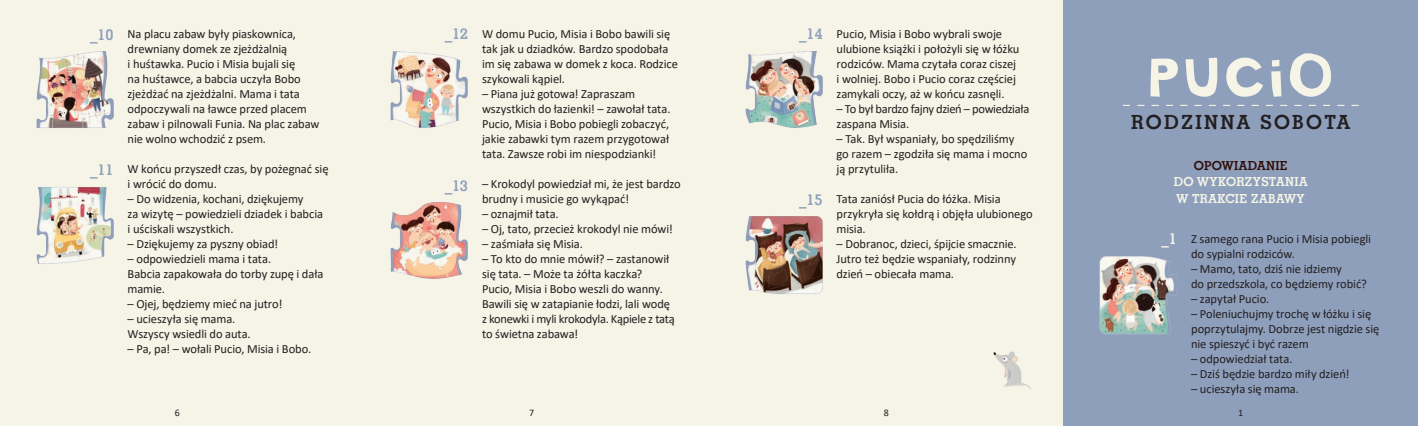
<style>
.page{position:relative;width:1418px;height:426px;background:#fff}
.page>*{position:absolute;margin:0;border:0;box-sizing:border-box;transform-origin:0 0}
.t1{font:19.5px "Geo Slab 703 Bd EU";letter-spacing:.11em;color:#231f20}
.t2{font:15px "Geo Slab 703 Bd EU";letter-spacing:-.01em;color:#8e9fbc}
.t3{font:15px "Geo Slab 703 Bd EU";color:#f5f4e6}
.t4{font:12.5px/15px "Calibri";letter-spacing:-.01em;color:#231f20}
.t5{font:12.5px/16.2px "Geo Slab 703 Bd EU";letter-spacing:.02em;color:#f5f4e6}
.t6{font:12.5px "Geo Slab 703 Bd EU";letter-spacing:.025em;color:#310f08}
.t7{font:10px "Calibri";color:#231f20}
</style>
<div class="page">
<div style="left:0;top:0;width:365px;height:425px;background:#f5f4e6"></div>
<div style="left:344px;top:0;width:375px;height:425px;background:#f5f4e6"></div>
<div style="left:698px;top:0;width:376px;height:425px;background:#f5f4e6"></div>
<div style="left:1063px;top:0;width:354px;height:425px;background:#8e9fbc"></div>
<svg style="left:1271px;top:60px;width:10px;height:37px"></svg>
<svg style="left:1290px;top:53px;width:41px;height:44px"></svg>
<svg style="left:1185px;top:57px;width:77px;height:40px"></svg>
<svg style="left:1150px;top:58px;width:27px;height:39px"></svg>
<img style="left:745px;top:216px;width:78px;height:78px">
<img style="left:1099px;top:256px;width:78px;height:79px">
<img style="left:745px;top:51px;width:78px;height:77px">
<img style="left:390px;top:202px;width:78px;height:77px">
<img style="left:36px;top:187px;width:78px;height:77px">
<img style="left:36px;top:51px;width:78px;height:77px">
<img style="left:390px;top:51px;width:78px;height:77px">
<img style="left:993px;top:351px;width:38px;height:39px">
<p class="t2" style="left:90px;top:25px;width:25px">_10</p>
<p class="t2" style="left:444px;top:24px;width:25px">_12</p>
<p class="t2" style="left:799px;top:24px;width:25px">_14</p>
<p class="t4" style="left:128px;top:26px;width:193px">Na placu zabaw były piaskownica, drewniany domek ze zjeżdżalnią<br>i huśtawka. Pucio i Misia bujali się<br>na huśtawce, a babcia uczyła Bobo zjeżdżać na zjeżdżalni. Mama i tata odpoczywali na ławce przed placem zabaw i pilnowali Funia. Na plac zabaw nie wolno wchodzić z psem.</p>
<p class="t4" style="left:128px;top:161px;width:202px">W końcu przyszedł czas, by pożegnać się i wrócić do domu.</p>
<p class="t4" style="left:128px;top:191px;width:197px">– Do widzenia, kochani, dziękujemy<br>za wizytę – powiedzieli dziadek i babcia i uściskali wszystkich.</p>
<p class="t4" style="left:128px;top:236px;width:152px">– Dziękujemy za pyszny obiad!</p>
<p class="t4" style="left:128px;top:251px;width:197px">– odpowiedzieli mama i tata.<br>Babcia zapakowała do torby zupę i dała mamie.</p>
<p class="t4" style="left:128px;top:296px;width:156px">– Ojej, będziemy mieć na jutro!</p>
<p class="t4" style="left:128px;top:311px;width:125px">– ucieszyła się mama.<br>Wszyscy wsiedli do auta.</p>
<p class="t4" style="left:128px;top:341px;width:185px">– Pa, pa! – wołali Pucio, Misia i Bobo.</p>
<p class="t4" style="left:482px;top:26px;width:197px">W domu Pucio, Misia i Bobo bawili się tak jak u dziadków. Bardzo spodobała im się zabawa w domek z koca. Rodzice szykowali kąpiel.</p>
<p class="t4" style="left:482px;top:86px;width:190px">– Piana już gotowa! Zapraszam wszystkich do łazienki! – zawołał tata.<br>Pucio, Misia i Bobo pobiegli zobaczyć, jakie zabawki tym razem przygotował tata. Zawsze robi im niespodzianki!</p>
<p class="t4" style="left:482px;top:176px;width:200px">– Krokodyl powiedział mi, że jest bardzo brudny i musicie go wykąpać!</p>
<p class="t4" style="left:482px;top:206px;width:78px">– oznajmił tata.</p>
<p class="t4" style="left:482px;top:221px;width:192px">– Oj, tato, przecież krokodyl nie mówi!</p>
<p class="t4" style="left:482px;top:236px;width:102px">– zaśmiała się Misia.</p>
<p class="t4" style="left:482px;top:251px;width:194px">– To kto do mnie mówił? – zastanowił się tata. – Może ta żółta kaczka?<br>Pucio, Misia i Bobo weszli do wanny.<br>Bawili się w zatapianie łodzi, lali wodę z konewki i myli krokodyla. Kąpiele z tatą to świetna zabawa!</p>
<p class="t2" style="left:90px;top:160px;width:25px">_11</p>
<p class="t2" style="left:444px;top:175px;width:25px">_13</p>
<p class="t2" style="left:799px;top:190px;width:25px">_15</p>
<p class="t4" style="left:836px;top:26px;width:184px">Pucio, Misia i Bobo wybrali swoje ulubione książki i położyli się w łóżku rodziców. Mama czytała coraz ciszej i wolniej. Bobo i Pucio coraz częściej zamykali oczy, aż w końcu zasnęli.</p>
<p class="t4" style="left:836px;top:101px;width:194px">– To był bardzo fajny dzień – powiedziała zaspana Misia.</p>
<p class="t4" style="left:836px;top:131px;width:192px">– Tak. Był wspaniały, bo spędziliśmy go razem – zgodziła się mama i mocno ją przytuliła.</p>
<p class="t4" style="left:836px;top:191px;width:197px">Tata zaniósł Pucia do łóżka. Misia przykryła się kołdrą i objęła ulubionego misia.</p>
<p class="t4" style="left:836px;top:236px;width:182px;text-align:justify">– Dobranoc, dzieci, śpijcie smacznie.<br>Jutro też będzie wspaniały, rodzinny dzień – obiecała mama.</p>
<h1 class="t1" style="left:1131px;top:110px;width:221px">RODZINNA SOBOTA</h1>
<p class="t6" style="left:1193px;top:157px;width:95px">OPOWIADANIE</p>
<p class="t5" style="left:1173px;top:173px;width:135px">DO WYKORZYSTANIA<br>W TRAKCIE ZABAWY</p>
<p class="t3" style="left:1161px;top:229px;width:17px">_1</p>
<p class="t4" style="left:1191px;top:230px;width:181px">Z samego rana Pucio i Misia pobiegli do sypialni rodziców.</p>
<p class="t4" style="left:1191px;top:260px;width:177px">– Mamo, tato, dziś nie idziemy<br>do przedszkola, co będziemy robić?</p>
<p class="t4" style="left:1191px;top:290px;width:80px">– zapytał Pucio.</p>
<p class="t4" style="left:1191px;top:305px;width:190px">– Poleniuchujmy trochę w łóżku i się poprzytulajmy. Dobrze jest nigdzie się nie spieszyć i być razem</p>
<p class="t4" style="left:1191px;top:350px;width:103px">– odpowiedział tata.</p>
<p class="t4" style="left:1191px;top:365px;width:160px">– Dziś będzie bardzo miły dzień!</p>
<p class="t4" style="left:1191px;top:380px;width:109px">– ucieszyła się mama.</p>
<p class="t7" style="left:175px;top:405px;width:7px">6</p>
<p class="t7" style="left:529px;top:405px;width:7px">7</p>
<p class="t7" style="left:883px;top:405px;width:7px">8</p>
<p class="t7" style="left:1238px;top:405px;width:7px">1</p>
</div>
